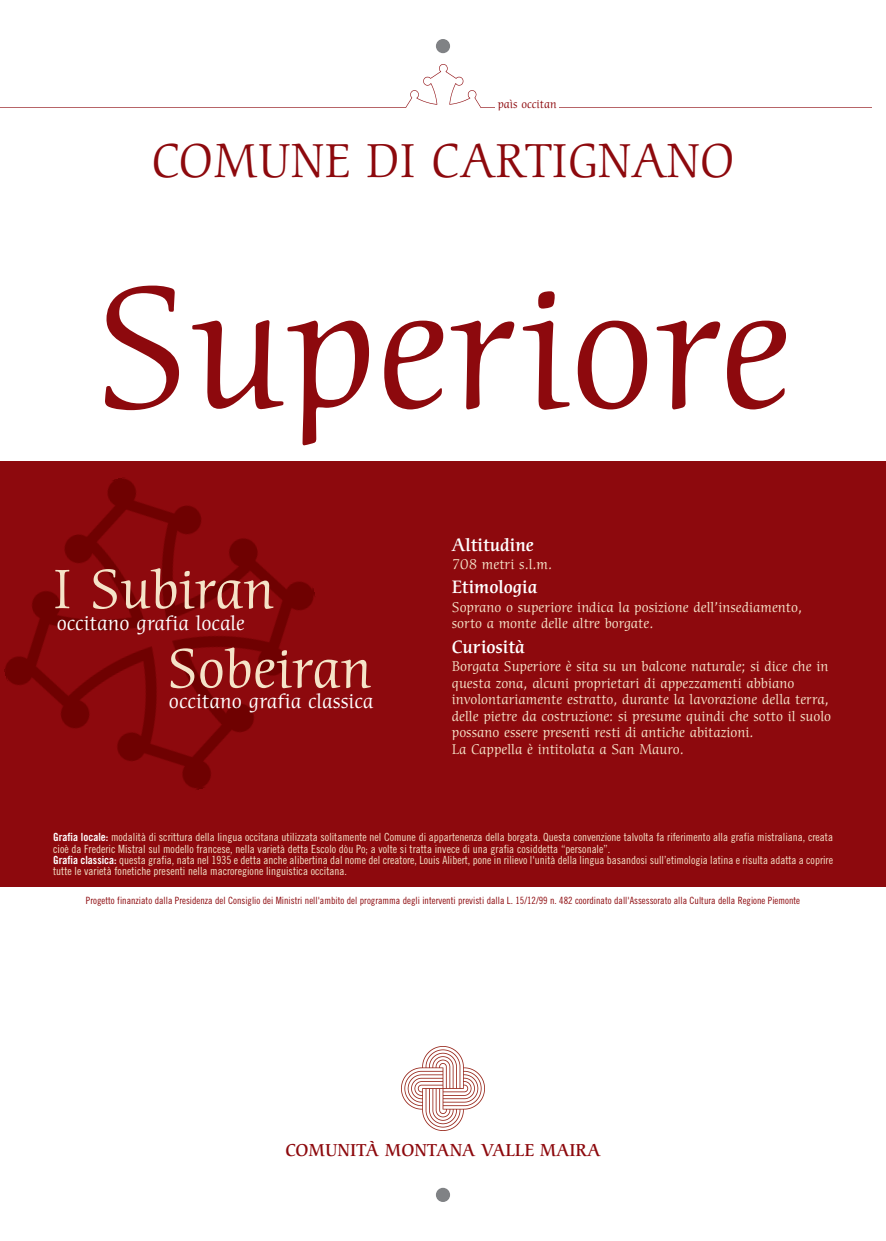
<style>
.page{position:relative;width:886px;height:1241px;background:#fff}
.page>*{position:absolute;margin:0;border:0;box-sizing:border-box;transform-origin:0 0}
.t1{font:167.5px "Cerigo";color:#8d090d}
.t2{font:53.75px/79.2px "Cerigo";color:#f5e3c8}
.t3{font:46.25px "Cerigo";color:#8d090d}
.t4{font:20px "Cerigo";color:#fff}
.t5{font:500 17.5px "Cerigo";color:#fff}
.t6{font:500 16.75px "Cerigo";color:#8d090d}
.t7{font:13.75px/16.5px "Cerigo";color:#f5e3c8}
.t8{font:11.25px/11.2px "Trade Gothic Cond Eighteen";color:#f5e3c8}
.t9{font:11.25px "Cerigo";color:#8d090d}
.t10{font:10px "Trade Gothic Cond Eighteen";color:#8d090d}
.s1{font-family:"Trade Gothic Bold Cond Twenty";color:#fff}
</style>
<div class="page">
<div style="left:436px;top:39px;width:14px;height:14px;background:#808285;border-radius:50%"></div>
<div style="left:436px;top:1187px;width:14px;height:14px;background:#808285;border-radius:50%"></div>
<img style="left:405px;top:65px;width:76px;height:42px">
<div style="left:0;top:461px;width:886px;height:425px;background:#8d090d"></div>
<img style="left:4px;top:477px;width:311px;height:313px">
<img style="left:401px;top:1046px;width:84px;height:84px">
<p class="t9" style="left:498px;top:100px;width:60px">paìs occitan</p>
<h3 class="t3" style="left:151px;top:143px;width:585px">COMUNE DI CARTIGNANO</h3>
<h1 class="t1" style="left:94px;top:284px;width:699px">Superiore</h1>
<h2 class="t2" style="left:167px;top:554px;width:206px;text-indent:-114px">I Subiran<br>Sobeiran</h2>
<h3 class="t4" style="left:57px;top:615px;width:190px">occitano grafia locale</h3>
<h3 class="t4" style="left:169px;top:693px;width:206px">occitano grafia classica</h3>
<h3 class="t5" style="left:452px;top:537px;width:83px">Altitudine</h3>
<p class="t7" style="left:452px;top:557px;width:102px">708 metri s.l.m.</p>
<h3 class="t5" style="left:452px;top:580px;width:87px">Etimologia</h3>
<p class="t7" style="left:452px;top:600px;width:352px">Soprano o superiore indica la posizione dell’insediamento, sorto a monte delle altre borgate.</p>
<h3 class="t5" style="left:452px;top:639px;width:75px">Curiosità</h3>
<p class="t7" style="left:452px;top:659px;width:381px">Borgata Superiore è sita su un balcone naturale; si dice che in questa zona, alcuni proprietari di appezzamenti abbiano involontariamente estratto, durante la lavorazione della terra, delle pietre da costruzione: si presume quindi che sotto il suolo possano essere presenti resti di antiche abitazioni.<br>La Cappella è intitolata a San Mauro.</p>
<p class="t8" style="left:53px;top:832px;width:781px"><span class="s1">Grafia locale:</span> modalità di scrittura della lingua occitana utilizzata solitamente nel Comune di appartenenza della borgata. Questa convenzione talvolta fa riferimento alla grafia mistraliana, creata cioè da Frederic Mistral sul modello francese, nella varietà detta Escolo dòu Po; a volte si tratta invece di una grafia cosiddetta “personale”.<br><span class="s1">Grafia classica:</span> questa grafia, nata nel 1935 e detta anche alibertina dal nome del creatore, Louis Alibert, pone in rilievo l'unità della lingua basandosi sull’etimologia latina e risulta adatta a coprire tutte le varietà fonetiche presenti nella macroregione linguistica occitana.</p>
<p class="t10" style="left:86px;top:896px;width:716px">Progetto finanziato dalla Presidenza del Consiglio dei Ministri nell'ambito del programma degli interventi previsti dalla L. 15/12/99 n. 482 coordinato dall'Assessorato alla Cultura della Regione Piemonte</p>
<h3 class="t6" style="left:286px;top:1142px;width:316px">COMUNITÀ MONTANA VALLE MAIRA</h3>
</div>
